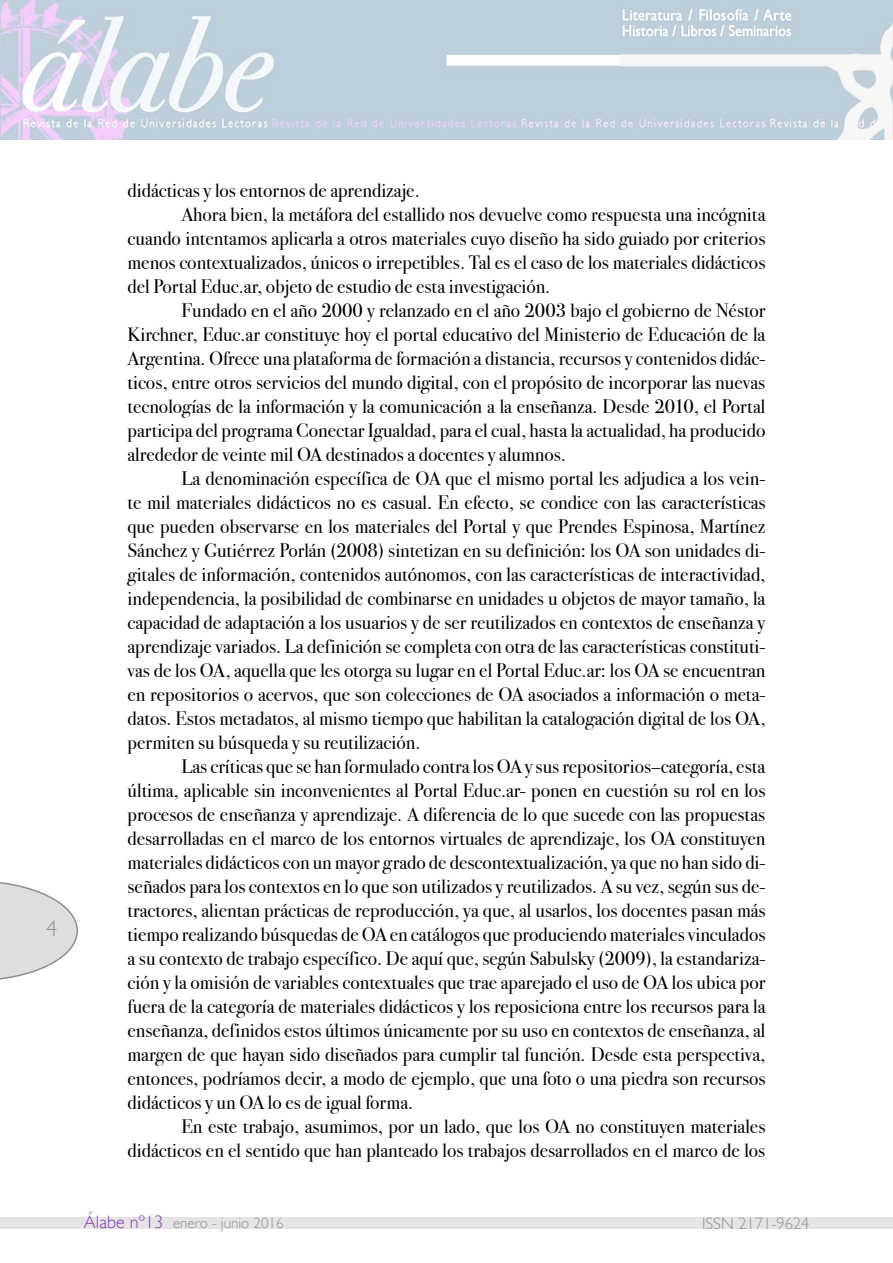
<style>
.page{position:relative;width:893px;height:1263px;background:#fff}
.page>*{position:absolute;margin:0;border:0;box-sizing:border-box;transform-origin:0 0}
.t1{font:300 22.5px "Gill Sans";color:#8a949d}
.t2{font:19.5px "Bodoni Svty Two ITCTT Book";color:#000}
.t3{font:300 16.5px "Gill Sans";color:#8c959c}
.t4{font:300 15px "Gill Sans";color:#8c959c}
.s1{font-size:18px;color:#893ab6}
</style>
<div class="page">
<svg style="left:0;top:882px;width:78px;height:98px"></svg>
<div style="left:0;top:1218px;width:893px;height:11px;background:#e4e4e3"></div>
<img style="left:0;top:0;width:893px;height:139px">
<p class="t1" style="left:46px;top:915px;width:13px">4</p>
<p class="t2" style="left:128px;top:179px;width:294px">didácticas y los entornos de aprendizaje.</p>
<p class="t2" style="left:182px;top:203px;width:585px">Ahora bien, la metáfora del estallido nos devuelve como respuesta una incógnita</p>
<p class="t2" style="left:128px;top:227px;width:639px">cuando intentamos aplicarla a otros materiales cuyo diseño ha sido guiado por criterios</p>
<p class="t2" style="left:128px;top:251px;width:639px">menos contextualizados, únicos o irrepetibles. Tal es el caso de los materiales didácticos</p>
<p class="t2" style="left:128px;top:275px;width:424px">del Portal Educ.ar, objeto de estudio de esta investigación.</p>
<p class="t2" style="left:182px;top:299px;width:585px">Fundado en el año 2000 y relanzado en el año 2003 bajo el gobierno de Néstor</p>
<p class="t2" style="left:128px;top:323px;width:639px">Kirchner, Educ.ar constituye hoy el portal educativo del Ministerio de Educación de la</p>
<p class="t2" style="left:128px;top:347px;width:639px">Argentina. Ofrece una plataforma de formación a distancia, recursos y contenidos didác-</p>
<p class="t2" style="left:128px;top:371px;width:639px">ticos, entre otros servicios del mundo digital, con el propósito de incorporar las nuevas</p>
<p class="t2" style="left:128px;top:395px;width:639px">tecnologías de la información y la comunicación a la enseñanza. Desde 2010, el Portal</p>
<p class="t2" style="left:128px;top:419px;width:639px">participa del programa Conectar Igualdad, para el cual, hasta la actualidad, ha producido</p>
<p class="t2" style="left:128px;top:443px;width:440px">alrededor de veinte mil OA destinados a docentes y alumnos.</p>
<p class="t2" style="left:182px;top:467px;width:585px">La denominación específica de OA que el mismo portal les adjudica a los vein-</p>
<p class="t2" style="left:128px;top:491px;width:639px">te mil materiales didácticos no es casual. En efecto, se condice con las características</p>
<p class="t2" style="left:128px;top:515px;width:639px">que pueden observarse en los materiales del Portal y que Prendes Espinosa, Martínez</p>
<p class="t2" style="left:128px;top:539px;width:639px">Sánchez y Gutiérrez Porlán (2008) sintetizan en su definición: los OA son unidades di-</p>
<p class="t2" style="left:128px;top:563px;width:639px">gitales de información, contenidos autónomos, con las características de interactividad,</p>
<p class="t2" style="left:128px;top:587px;width:639px">independencia, la posibilidad de combinarse en unidades u objetos de mayor tamaño, la</p>
<p class="t2" style="left:128px;top:611px;width:639px">capacidad de adaptación a los usuarios y de ser reutilizados en contextos de enseñanza y</p>
<p class="t2" style="left:128px;top:635px;width:639px">aprendizaje variados. La definición se completa con otra de las características constituti-</p>
<p class="t2" style="left:128px;top:659px;width:639px">vas de los OA, aquella que les otorga su lugar en el Portal Educ.ar: los OA se encuentran</p>
<p class="t2" style="left:128px;top:683px;width:639px">en repositorios o acervos, que son colecciones de OA asociados a información o meta-</p>
<p class="t2" style="left:128px;top:707px;width:639px">datos. Estos metadatos, al mismo tiempo que habilitan la catalogación digital de los OA,</p>
<p class="t2" style="left:128px;top:731px;width:294px">permiten su búsqueda y su reutilización.</p>
<p class="t2" style="left:182px;top:755px;width:585px">Las críticas que se han formulado contra los OA y sus repositorios–categoría, esta</p>
<p class="t2" style="left:128px;top:779px;width:639px">última, aplicable sin inconvenientes al Portal Educ.ar- ponen en cuestión su rol en los</p>
<p class="t2" style="left:128px;top:803px;width:639px">procesos de enseñanza y aprendizaje. A diferencia de lo que sucede con las propuestas</p>
<p class="t2" style="left:128px;top:827px;width:639px">desarrolladas en el marco de los entornos virtuales de aprendizaje, los OA constituyen</p>
<p class="t2" style="left:128px;top:851px;width:639px">materiales didácticos con un mayor grado de descontextualización, ya que no han sido di-</p>
<p class="t2" style="left:128px;top:875px;width:639px">señados para los contextos en lo que son utilizados y reutilizados. A su vez, según sus de-</p>
<p class="t2" style="left:128px;top:899px;width:639px">tractores, alientan prácticas de reproducción, ya que, al usarlos, los docentes pasan más</p>
<p class="t2" style="left:128px;top:923px;width:639px">tiempo realizando búsquedas de OA en catálogos que produciendo materiales vinculados</p>
<p class="t2" style="left:128px;top:947px;width:639px">a su contexto de trabajo específico. De aquí que, según Sabulsky (2009), la estandariza-</p>
<p class="t2" style="left:128px;top:971px;width:639px">ción y la omisión de variables contextuales que trae aparejado el uso de OA los ubica por</p>
<p class="t2" style="left:128px;top:995px;width:639px">fuera de la categoría de materiales didácticos y los reposiciona entre los recursos para la</p>
<p class="t2" style="left:128px;top:1019px;width:639px">enseñanza, definidos estos últimos únicamente por su uso en contextos de enseñanza, al</p>
<p class="t2" style="left:128px;top:1043px;width:639px">margen de que hayan sido diseñados para cumplir tal función. Desde esta perspectiva,</p>
<p class="t2" style="left:128px;top:1067px;width:639px">entonces, podríamos decir, a modo de ejemplo, que una foto o una piedra son recursos</p>
<p class="t2" style="left:128px;top:1091px;width:287px">didácticos y un OA lo es de igual forma.</p>
<p class="t2" style="left:182px;top:1115px;width:585px">En este trabajo, asumimos, por un lado, que los OA no constituyen materiales</p>
<p class="t2" style="left:128px;top:1139px;width:639px">didácticos en el sentido que han planteado los trabajos desarrollados en el marco de los</p>
<p class="t4" style="left:84px;top:1214px;width:201px"><span class="s1">Álabe nº13</span> enero - junio 2016</p>
<p class="t3" style="left:702px;top:1214px;width:109px">ISSN 2171-9624</p>
</div>
